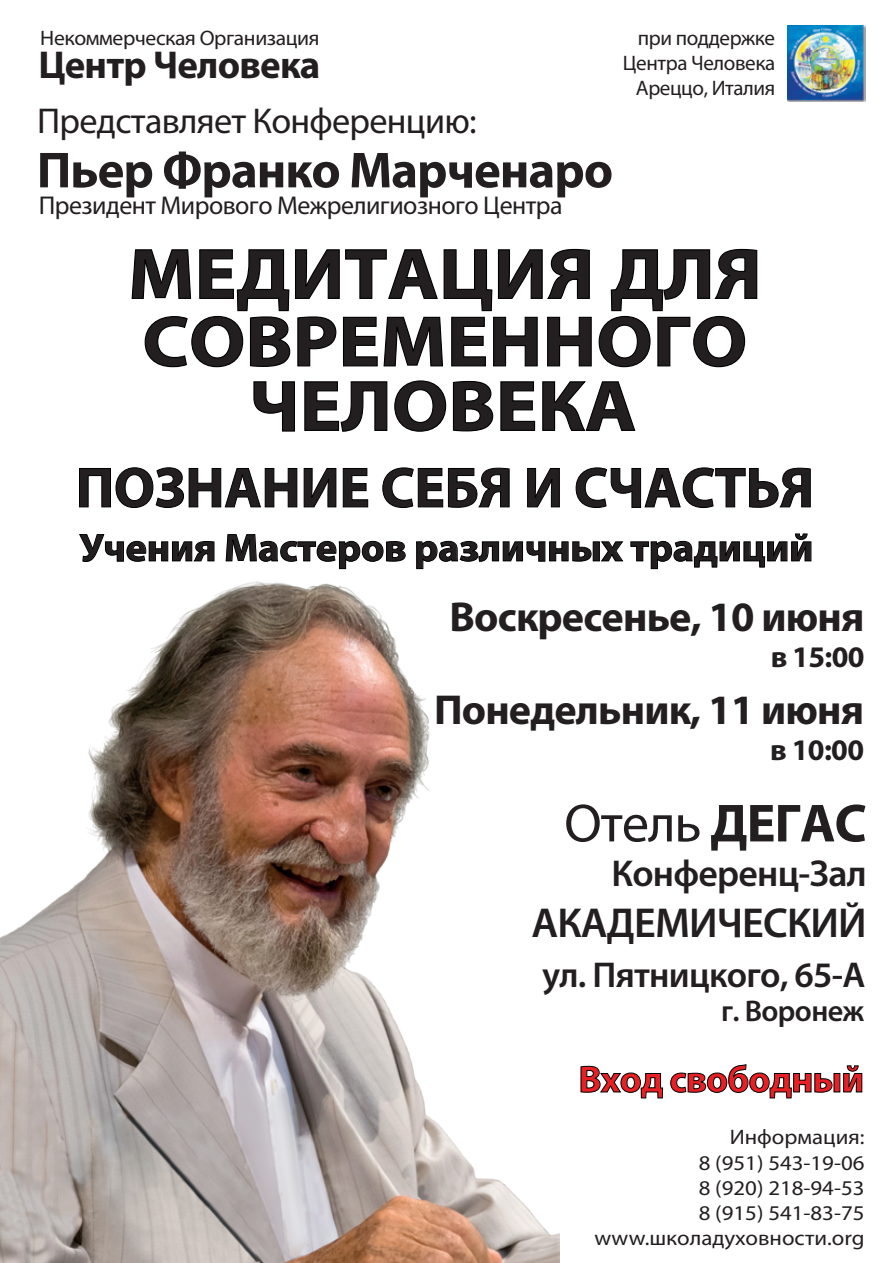
<style>
.page{position:relative;width:893px;height:1263px;background:#fff}
.page>*{position:absolute;margin:0;border:0;box-sizing:border-box;transform-origin:0 0}
.t1{font:700 72px/64.5px "Myriad Pro";color:#231f20;text-align:center;scale:1.09 1}
.t2{font:700 57px "Myriad Pro";letter-spacing:-.005em;color:#231f20}
.t3{font:54px "Myriad Pro";letter-spacing:-.02em;color:#231f20}
.t4{font:700 51px "Myriad Pro";letter-spacing:-.02em;color:#231f20}
.t5{font:700 42px "Myriad Pro";letter-spacing:-.02em;color:#231f20}
.t6{font:600 42px "Myriad Pro";letter-spacing:-.02em;color:#231f20}
.t7{font:700 39px "Myriad Pro";letter-spacing:-.005em;color:#231f20;scale:1.04 1}
.t8{font:700 39px "Myriad Pro";letter-spacing:-.005em;color:#231f20}
.t9{font:700 37.8px "Myriad Pro";letter-spacing:-.02em;color:#ea1f23}
.t10{font:600 37.5px "Myriad Pro";letter-spacing:-.02em;color:#231f20}
.t11{font:36px "Myriad Pro";letter-spacing:-.02em;color:#231f20}
.t12{font:600 36px "Myriad Pro";letter-spacing:-.02em;color:#231f20}
.t13{font:700 30px "Myriad Pro";letter-spacing:-.02em;color:#231f20}
.t14{font:600 30px "Myriad Pro";letter-spacing:-.02em;color:#231f20}
.t15{font:25.8px "Myriad Pro";letter-spacing:-.02em;color:#231f20}
.t16{font:21px/25.2px "Myriad Pro";color:#231f20;text-align:right;scale:1.09 1}
.t17{font:21px/25.2px "Myriad Pro";letter-spacing:-.02em;color:#231f20;text-align:right}
.s1{font-weight:700}
</style>
<div class="page">
<svg style="left:79px;top:534px;width:135px;height:27px"></svg>
<svg style="left:226px;top:534px;width:180px;height:27px"></svg>
<svg style="left:416px;top:541px;width:207px;height:21px"></svg>
<svg style="left:630px;top:533px;width:181px;height:36px"></svg>
<svg style="left:79px;top:467px;width:218px;height:41px"></svg>
<svg style="left:304px;top:468px;width:32px;height:39px"></svg>
<svg style="left:343px;top:468px;width:25px;height:39px"></svg>
<svg style="left:382px;top:467px;width:127px;height:41px"></svg>
<svg style="left:527px;top:468px;width:33px;height:39px"></svg>
<svg style="left:576px;top:467px;width:235px;height:41px"></svg>
<svg style="left:580px;top:1065px;width:83px;height:34px"></svg>
<svg style="left:670px;top:1064px;width:192px;height:35px"></svg>
<svg style="left:131px;top:248px;width:461px;height:120px"></svg>
<svg style="left:598px;top:248px;width:160px;height:120px"></svg>
<svg style="left:253px;top:381px;width:42px;height:51px"></svg>
<svg style="left:304px;top:381px;width:84px;height:51px"></svg>
<svg style="left:394px;top:380px;width:100px;height:52px"></svg>
<svg style="left:500px;top:381px;width:36px;height:50px"></svg>
<svg style="left:542px;top:381px;width:94px;height:50px"></svg>
<img style="left:0;top:561px;width:559px;height:702px">
<img style="left:788px;top:25px;width:77px;height:77px">
<p class="t17" style="left:40px;top:25px;width:281px">Некоммерческая Организация</p>
<h3 class="t8" style="left:38px;top:39px;width:284px">Центр Человека</h3>
<h3 class="t11" style="left:37px;top:99px;width:441px">Представляет Конференцию:</h3>
<h3 class="t4" style="left:37px;top:137px;width:578px">Пьер Франко Марченаро</h3>
<p class="t15" style="left:39px;top:190px;width:525px">Президент Мирового Межрелигиозного Центра</p>
<p class="t17" style="left:623px;top:25px;width:154px">при поддержке<br>Центра Человека<br>Ареццо, Италия</p>
<h1 class="t1" style="left:128px;top:239px;width:583px">МЕДИТАЦИЯ ДЛЯ</h1>
<h1 class="t1" style="left:142px;top:307px;width:556px">СОВРЕМЕННОГО<br>ЧЕЛОВЕКА</h1>
<h2 class="t2" style="left:76px;top:450px;width:740px">ПОЗНАНИЕ СЕБЯ И СЧАСТЬЯ</h2>
<h3 class="t7" style="left:80px;top:522px;width:707px">Учения Мастеров различных традиций</h3>
<h3 class="t5" style="left:450px;top:590px;width:416px">Воскресенье, 10 июня</h3>
<h3 class="t13" style="left:771px;top:638px;width:95px">в 15:00</h3>
<h3 class="t5" style="left:434px;top:683px;width:432px">Понедельник, 11 июня</h3>
<h3 class="t13" style="left:770px;top:731px;width:95px">в 10:00</h3>
<h3 class="t3" style="left:564px;top:790px;width:304px">Отель <span class="s1">ДЕГАС</span></h3>
<h3 class="t10" style="left:611px;top:850px;width:257px">Конференц-Зал</h3>
<h3 class="t6" style="left:531px;top:896px;width:337px">АКАДЕМИЧЕСКИЙ</h3>
<h3 class="t12" style="left:542px;top:952px;width:325px">ул. Пятницкого, 65-А</h3>
<h3 class="t14" style="left:721px;top:992px;width:145px">г. Воронеж</h3>
<h3 class="t9" style="left:579px;top:1054px;width:287px">Вход свободный</h3>
<p class="t16" style="left:594px;top:1124px;width:249px">Информация:<br>8 (951) 543-19-06<br>8 (920) 218-94-53<br>8 (915) 541-83-75 www.школадуховности.org</p>
</div>
